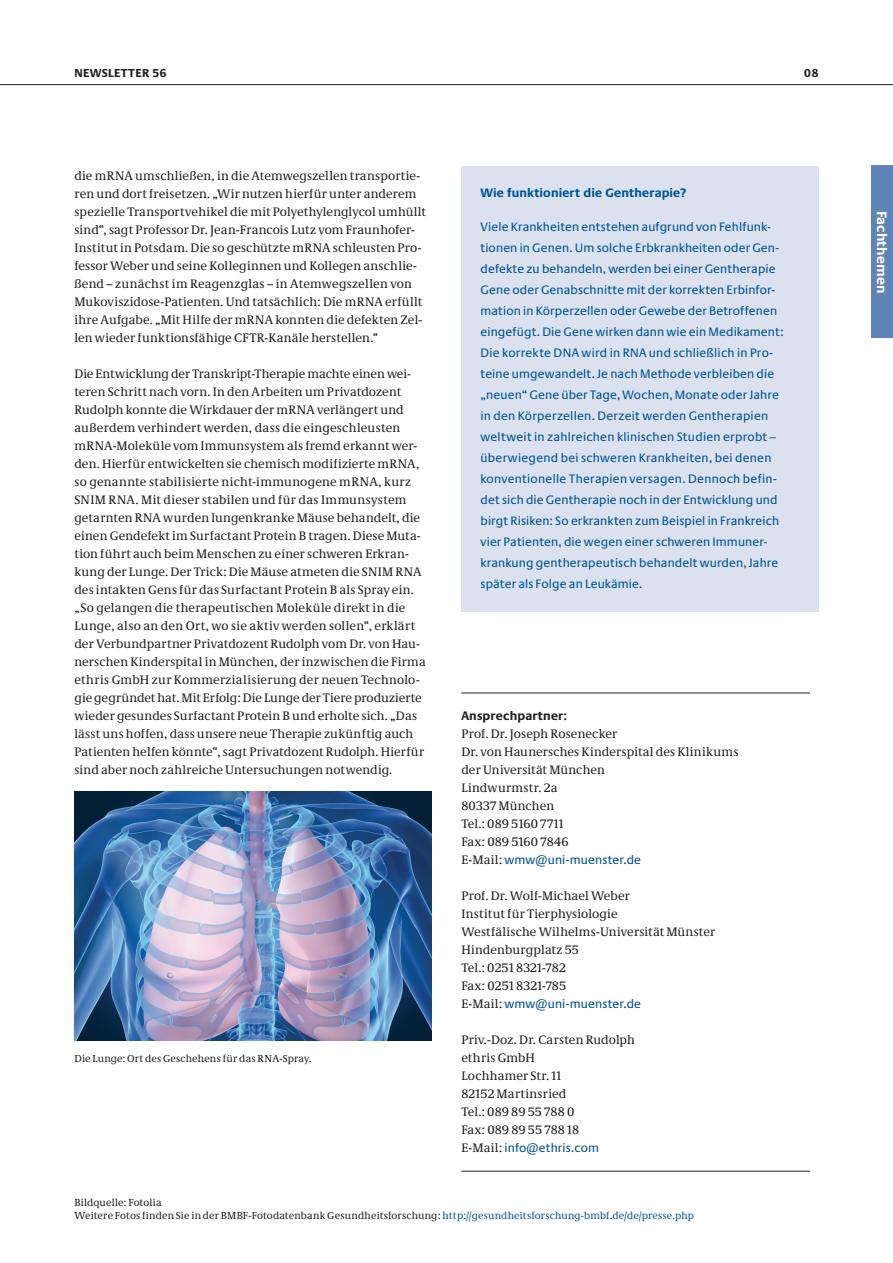
<style>
.page{position:relative;width:893px;height:1263px;background:#fff}
.page>*{position:absolute;margin:0;border:0;box-sizing:border-box;transform-origin:0 0}
.t1{font:700 14.25px "Neue Praxis CE";letter-spacing:.005em;color:#fff}
.t2{font:12.75px/18px "Neue Demos";letter-spacing:.01em;color:#231f20}
.t3{font:12.75px/21px "Neue Praxis";letter-spacing:.01em;color:#005496}
.t4{font:700 12.75px "Neue Praxis";letter-spacing:.01em;color:#005496}
.t5{font:700 12.75px "Neue Praxis";letter-spacing:.01em;color:#231f20}
.t6{font:700 12px "Neue Praxis";letter-spacing:.02em;color:#231f20}
.t7{font:10.5px/13.2px "Neue Demos";letter-spacing:.015em;color:#231f20}
.s1{font-family:"Neue Demos";color:#231f20}
.s2{color:#005496}
</style>
<div class="page">
<hr style="left:0;top:84px;width:893px;height:1px;background:#231f20">
<div style="left:872px;top:166px;width:21px;height:172px;background:#5f84b8"></div>
<div style="left:461px;top:166px;width:358px;height:446px;background:#dbe1ef"></div>
<hr style="left:461px;top:693px;width:349px;height:1px;background:#231f20">
<hr style="left:461px;top:1171px;width:349px;height:1px;background:#231f20">
<img style="left:74px;top:792px;width:358px;height:249px">
<p class="t6" style="left:74px;top:66px;width:94px">Newsletter 56</p>
<p class="t6" style="left:804px;top:66px;width:16px">08</p>
<p class="t2" style="left:74px;top:167px;width:353px">die mRNA umschließen, in die Atemwegszellen transportie&shy;ren und dort freisetzen. „Wir nutzen hierfür unter anderem spezielle Transportvehikel die mit Polyethylenglycol umhüllt sind“, sagt Professor Dr. Jean-Francois Lutz vom Fraunhofer-Institut in Potsdam. Die so geschützte mRNA schleusten Pro&shy;fessor Weber und seine Kolleginnen und Kollegen anschlie&shy;ßend – zunächst im Reagenzglas – in Atemwegszellen von Mukoviszidose-Patienten. Und tatsächlich: Die mRNA erfüllt ihre Aufgabe. „Mit Hilfe der mRNA konnten die defekten Zel&shy;len wieder funktionsfähige CFTR-Kanäle herstellen.“</p>
<p class="t2" style="left:74px;top:365px;width:353px">Die Entwicklung der Transkript-Therapie machte einen wei&shy;teren Schritt nach vorn. In den Arbeiten um Privatdozent Rudolph konnte die Wirkdauer der mRNA verlängert und außerdem verhindert werden, dass die eingeschleusten mRNA-Moleküle vom Immunsystem als fremd erkannt wer&shy;den. Hierfür entwickelten sie chemisch modifizierte mRNA, so genannte stabilisierte nicht-immunogene mRNA, kurz SNIM RNA. Mit dieser stabilen und für das Immunsystem getarnten RNA wurden lungenkranke Mäuse behandelt, die einen Gendefekt im Surfactant Protein B tragen. Diese Muta&shy;tion führt auch beim Menschen zu einer schweren Erkran&shy;kung der Lunge. Der Trick: Die Mäuse atmeten die SNIM RNA des intakten Gens für das Surfactant Protein B als Spray ein. „So gelangen die therapeutischen Moleküle direkt in die Lunge, also an den Ort, wo sie aktiv werden sollen“, erklärt der Verbundpartner Privatdozent Rudolph vom Dr. von Hau&shy;nerschen Kinderspital in München, der inzwischen die Firma ethris GmbH zur Kommerzialisierung der neuen Technolo&shy;gie gegründet hat. Mit Erfolg: Die Lunge der Tiere produzierte wieder gesundes Surfactant Protein B und erholte sich. „Das lässt uns hoffen, dass unsere neue Therapie zukünftig auch Patienten helfen könnte“, sagt Privatdozent Rudolph. Hierfür sind aber noch zahlreiche Untersuchungen notwendig.</p>
<p class="t7" style="left:74px;top:1052px;width:239px">Die Lunge: Ort des Geschehens für das RNA-Spray.</p>
<p class="t4" style="left:480px;top:185px;width:207px">Wie funktioniert die Gentherapie?</p>
<p class="t3" style="left:480px;top:216px;width:305px">Viele Krankheiten entstehen aufgrund von Fehlfunk&shy;tionen in Genen. Um solche Erbkrankheiten oder Gen&shy;defekte zu behandeln, werden bei einer Gentherapie Gene oder Genabschnitte mit der korrekten Erbinfor&shy;mation in Körperzellen oder Gewebe der Betroffenen eingefügt. Die Gene wirken dann wie ein Medikament:<br>Die korrekte DNA wird in RNA und schließlich in Pro&shy;teine umgewandelt. Je nach Methode verbleiben die „neuen“ Gene über Tage, Wochen, Monate oder Jahre in den Körperzellen. Derzeit werden Gentherapien weltweit in zahlreichen klinischen Studien erprobt – überwiegend bei schweren Krankheiten, bei denen konventionelle Therapien versagen. Dennoch befin&shy;det sich die Gentherapie noch in der Entwicklung und birgt Risiken: So erkrankten zum Beispiel in Frankreich vier Patienten, die wegen einer schweren Immuner&shy;krankung gentherapeutisch behandelt wurden, Jahre später als Folge an Leukämie.</p>
<p class="t5" style="left:461px;top:708px;width:107px">Ansprechpartner:</p>
<p class="t2" style="left:461px;top:725px;width:278px">Prof. Dr. Joseph Rosenecker<br>Dr. von Haunersches Kinderspital des Klinikums der Universität München<br>Lindwurmstr. 2a<br>80337 München<br>Tel.: 089 5160 7711<br>Fax: 089 5160 7846</p>
<p class="t3" style="left:461px;top:849px;width:181px"><span class="s1">E-Mail:</span> wmw@uni-muenster.de</p>
<p class="t2" style="left:461px;top:887px;width:255px">Prof. Dr. Wolf-Michael Weber<br>Institut für Tierphysiologie<br>Westfälische Wilhelms-Universität Münster<br>Hindenburgplatz 55<br>Tel.: 0251 8321-782<br>Fax: 0251 8321-785</p>
<p class="t3" style="left:461px;top:993px;width:181px"><span class="s1">E-Mail:</span> wmw@uni-muenster.de</p>
<p class="t2" style="left:461px;top:1031px;width:175px">Priv.-Doz. Dr. Carsten Rudolph ethris GmbH<br>Lochhamer Str. 11<br>82152 Martinsried<br>Tel.: 089 89 55 788 0<br>Fax: 089 89 55 788 18</p>
<p class="t3" style="left:461px;top:1137px;width:139px"><span class="s1">E-Mail:</span> info@ethris.com</p>
<p class="t7" style="left:74px;top:1196px;width:621px">Bildquelle: Fotolia<br>Weitere Fotos finden Sie in der BMBF-Fotodatenbank Gesundheitsforschung: <span class="s2">http://gesundheitsforschung-bmbf.de/de/presse.php</span></p>
<p class="t1" style="left:890px;top:211px;width:84px;rotate:90deg">Fachthemen</p>
</div>
